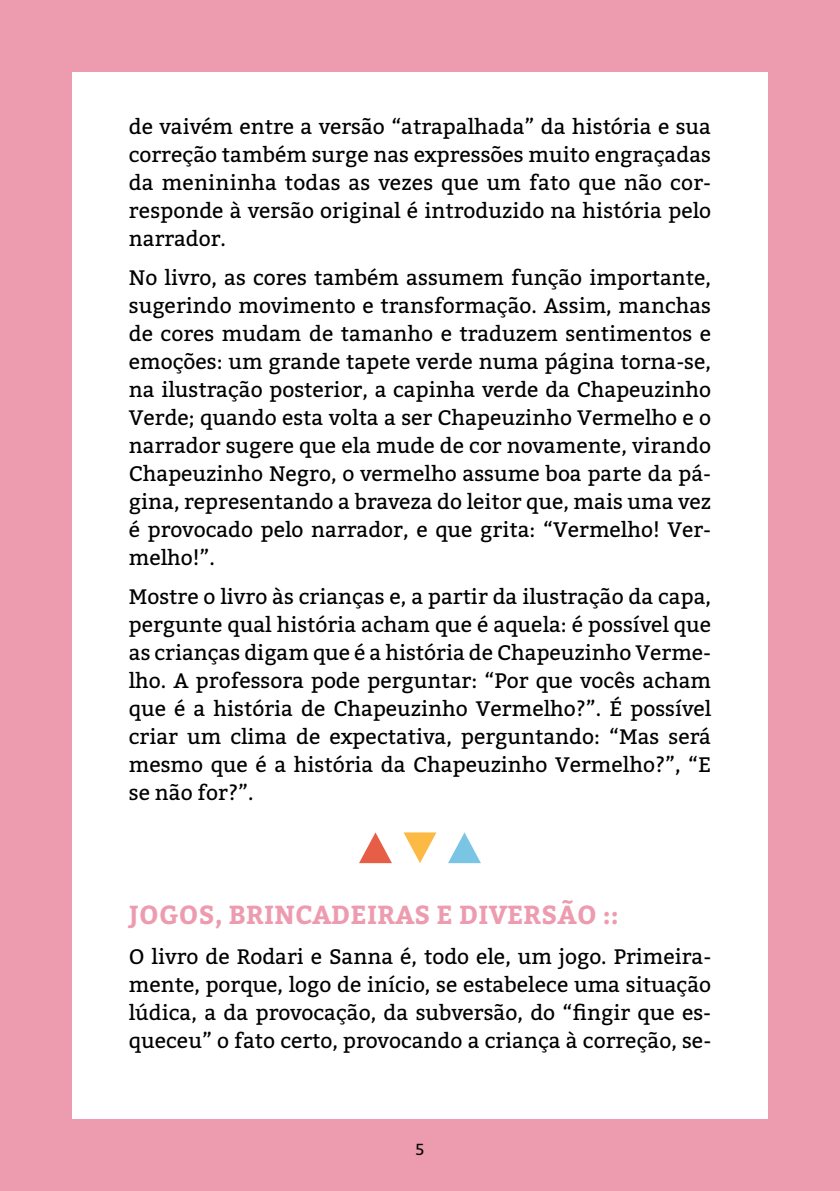
<style>
.page{position:relative;width:840px;height:1191px;background:#fff}
.page>*{position:absolute;margin:0;border:0;box-sizing:border-box;transform-origin:0 0}
.t1{font:700 26px "Bitter";letter-spacing:.01em;color:#ed9cb0}
.t2{font:21px/28px "Bitter";color:#000;text-align:justify}
.t3{font:16px "Bitter";color:#000}
</style>
<div class="page">
<div style="left:0;top:0;width:839px;height:1191px;background:#ed9cb0"></div>
<div style="left:72px;top:72px;width:695px;height:1047px;background:#fff"></div>
<svg style="left:359px;top:832px;width:33px;height:31px"></svg>
<svg style="left:403px;top:832px;width:33px;height:31px"></svg>
<svg style="left:448px;top:832px;width:32px;height:31px"></svg>
<p class="t2" style="left:129px;top:111px;width:583px">de vaivém entre a versão “atrapalhada” da história e sua correção também surge nas expressões muito engraçadas da menininha todas as vezes que um fato que não cor&shy;responde à versão original é introduzido na história pelo narrador.</p>
<p class="t2" style="left:129px;top:263px;width:583px">No livro, as cores também assumem função importante, sugerindo movimento e transformação. Assim, manchas de cores mudam de tamanho e traduzem sentimentos e emoções: um grande tapete verde numa página torna-se, na ilustração posterior, a capinha verde da Chapeuzinho Verde; quando esta volta a ser Chapeuzinho Vermelho e o narrador sugere que ela mude de cor novamente, virando Chapeuzinho Negro, o vermelho assume boa parte da pá&shy;gina, representando a braveza do leitor que, mais uma vez é provocado pelo narrador, e que grita: “Vermelho! Ver&shy;melho!”.</p>
<p class="t2" style="left:129px;top:582px;width:583px">Mostre o livro às crianças e, a partir da ilustração da capa, pergunte qual história acham que é aquela: é possível que as crianças digam que é a história de Chapeuzinho Verme&shy;lho. A professora pode perguntar: “Por que vocês acham que é a história de Chapeuzinho Vermelho?”. É possível criar um clima de expectativa, perguntando: “Mas será mesmo que é a história da Chapeuzinho Vermelho?”, “E se não for?”.</p>
<p class="t1" style="left:129px;top:895px;width:491px">JOGOS, BRINCADEIRAS E DIVERSÃO ::</p>
<p class="t2" style="left:129px;top:941px;width:583px">O livro de Rodari e Sanna é, todo ele, um jogo. Primeira&shy;mente, porque, logo de início, se estabelece uma situação lúdica, a da provocação, da subversão, do “fingir que es&shy;queceu” o fato certo, provocando a criança à correção, se-</p>
<p class="t3" style="left:415px;top:1138px;width:10px">5</p>
</div>
